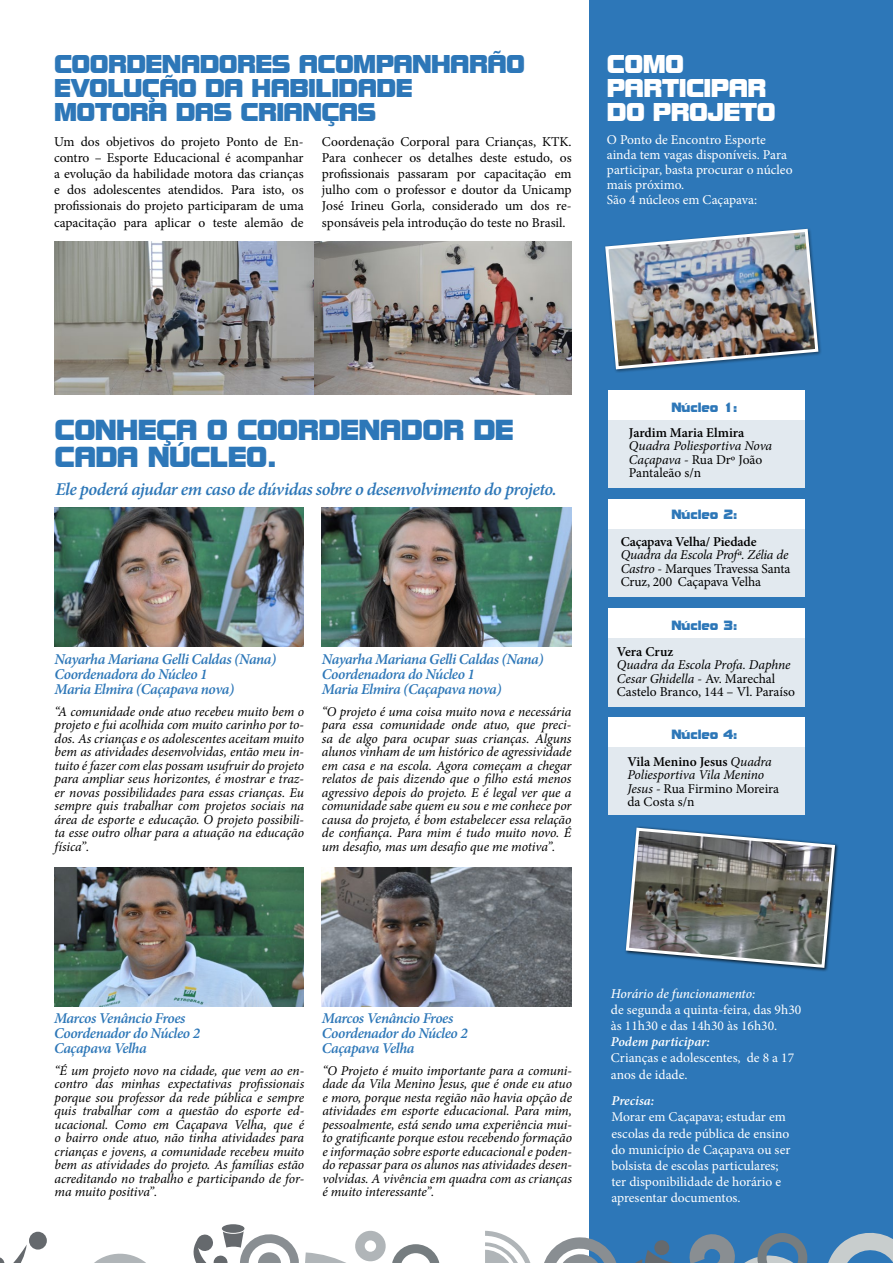
<style>
.page{position:relative;width:893px;height:1263px;background:#fff}
.page>*{position:absolute;margin:0;border:0;box-sizing:border-box;transform-origin:0 0}
.t1{font:27px "Bolt Bold IT Cby BT";letter-spacing:-.025em;color:#2d77b8}
.t2{font:24px "Bolt Bold IT Cby BT";letter-spacing:-.025em;color:#2d77b8}
.t3{font:24px/24px "Bolt Bold IT Cby BT";color:#fff}
.t4{font:italic 600 18px "Minion Pro";letter-spacing:-.025em;color:#2d77b8}
.t5{font:italic 600 15px/15px "Minion Pro";letter-spacing:-.03em;color:#2d77b8}
.t6{font:italic 13.5px/13.5px "Minion Pro";letter-spacing:-.01em;color:#000;text-align:justify}
.t7{font:13.5px/16.2px "Minion Pro";letter-spacing:-.005em;color:#000;text-align:justify}
.t8{font:13.5px/16.2px "Minion Pro";color:#fff}
.t9{font:600 13.5px "Minion Pro";letter-spacing:-.005em;color:#000}
.t10{font:italic 600 13.5px "Minion Pro";color:#fff}
.t11{font:italic 500 13.5px "Minion Pro";letter-spacing:-.005em;color:#fff}
.t12{font:12.45px "Bolt Bold IT Cby BT";color:#2d77b8}
.s1{font-style:normal}
.s2{font-style:italic}
.s3{font-weight:600;font-style:normal}
</style>
<div class="page">
<div style="left:589px;top:0;width:304px;height:1263px;background:#2d77b8"></div>
<svg style="left:0;top:1232px;width:146px;height:31px"></svg>
<svg style="left:193px;top:1224px;width:247px;height:39px"></svg>
<svg style="left:485px;top:1230px;width:408px;height:33px"></svg>
<img style="left:55px;top:241px;width:516px;height:154px">
<div style="left:608px;top:418px;width:197px;height:70px;background:#e2e9ef"></div>
<div style="left:608px;top:527px;width:197px;height:70px;background:#e2e9ef"></div>
<div style="left:608px;top:636px;width:197px;height:70px;background:#e2e9ef"></div>
<div style="left:608px;top:745px;width:197px;height:70px;background:#e2e9ef"></div>
<div style="left:608px;top:390px;width:197px;height:29px;background:#fff"></div>
<div style="left:608px;top:499px;width:197px;height:29px;background:#fff"></div>
<div style="left:608px;top:608px;width:197px;height:30px;background:#fff"></div>
<div style="left:608px;top:717px;width:197px;height:29px;background:#fff"></div>
<img style="left:54px;top:508px;width:250px;height:139px">
<img style="left:54px;top:868px;width:250px;height:139px">
<img style="left:322px;top:508px;width:249px;height:139px">
<img style="left:322px;top:868px;width:250px;height:139px">
<img style="left:604px;top:228px;width:216px;height:143px">
<div style="left:624px;top:826px;width:215px;height:146px;background:#000;opacity:.75"></div>
<svg style="left:624px;top:826px;width:213px;height:143px;background:#68757d"></svg>
<h2 class="t2" style="left:54px;top:51px;width:37px">COORDENADORES</h2>
<h2 class="t2" style="left:299px;top:51px;width:20px">ACOMPAN</h2>
<h2 class="t2" style="left:431px;top:51px;width:93px">HARÃO</h2>
<h2 class="t2" style="left:54px;top:75px;width:19px">EVOLU</h2>
<h2 class="t2" style="left:142px;top:75px;width:146px">ÇÃO DA HABILIDADE</h2>
<h2 class="t2" style="left:54px;top:99px;width:20px">MOTORA</h2>
<h2 class="t2" style="left:176px;top:99px;width:20px">DAS</h2>
<h2 class="t2" style="left:240px;top:99px;width:17px">CRIAN</h2>
<h2 class="t2" style="left:321px;top:99px;width:37px">ÇAS</h2>
<p class="t7" style="left:54px;top:133px;width:251px">Um dos objetivos do projeto Ponto de En&shy;contro – Esporte Educacional é acompanhar a evolução da habilidade motora das crianças e dos adolescentes atendidos. Para isto, os profissionais do projeto participaram de uma capacitação para aplicar o teste alemão de</p>
<p class="t7" style="left:322px;top:133px;width:251px">Coordenação Corporal para Crianças, KTK.<br>Para conhecer os detalhes deste estudo, os profissionais passaram por capacitação em julho com o professor e doutor da Unicamp José Irineu Gorla, considerado um dos re&shy;sponsáveis pela introdução do teste no Brasil.</p>
<h2 class="t3" style="left:607px;top:53px;width:65px">COMO<br>PARTICIPAR<br>DO PROJETO</h2>
<p class="t8" style="left:607px;top:132px;width:187px;line-height:15px">O Ponto de Encontro Esporte ainda tem vagas disponíveis. Para participar, basta procurar o núcleo mais próximo.<br>São 4 núcleos em Caçapava:</p>
<h1 class="t1" style="left:55px;top:415px;width:204px">CONHEÇA O COORDENADOR</h1>
<h1 class="t1" style="left:473px;top:415px;width:21px">DE</h1>
<h1 class="t1" style="left:55px;top:442px;width:22px">CADA</h1>
<h1 class="t1" style="left:148px;top:442px;width:63px">NÚCLEO</h1>
<h1 class="t1" style="left:267px;top:442px;width:12px">.</h1>
<h3 class="t4" style="left:55px;top:477px;width:503px">Ele poderá ajudar em caso de dúvidas sobre o desenvolvimento do projeto.</h3>
<p class="t5" style="left:55px;top:651px;width:223px">Nayarha Mariana Gelli Caldas (Nana)<br>Coordenadora do Núcleo 1<br>Maria Elmira (Caçapava nova)</p>
<p class="t6" style="left:55px;top:704px;width:251px">“A comunidade onde atuo recebeu muito bem o projeto e fui acolhida com muito carinho por to&shy;dos. As crianças e os adolescentes aceitam muito bem as atividades desenvolvidas, então meu in&shy;tuito é fazer com elas possam usufruir do projeto para ampliar seus horizontes, é mostrar e traz&shy;er novas possibilidades para essas crianças. Eu sempre quis trabalhar com projetos sociais na área de esporte e educação. O projeto possibili&shy;ta esse outro olhar para a atuação na educação física”.</p>
<p class="t5" style="left:322px;top:651px;width:223px">Nayarha Mariana Gelli Caldas (Nana)<br>Coordenadora do Núcleo 1<br>Maria Elmira (Caçapava nova)</p>
<p class="t6" style="left:322px;top:704px;width:251px">“O projeto é uma coisa muito nova e necessária para essa comunidade onde atuo, que preci&shy;sa de algo para ocupar suas crianças. Alguns alunos vinham de um histórico de agressividade em casa e na escola. Agora começam a chegar relatos de pais dizendo que o filho está menos agressivo depois do projeto. E é legal ver que a comunidade sabe quem eu sou e me conhece por causa do projeto, é bom estabelecer essa relação de confiança. Para mim é tudo muito novo. É um desafio, mas um desafio que me motiva”.</p>
<p class="t12" style="left:671px;top:401px;width:68px">NÚCLEO 1:</p>
<p class="t9" style="left:629px;top:423px;width:117px">Jardim Maria Elmira</p>
<p class="t6" style="left:629px;top:439px;width:145px;text-align:left">Quadra Poliesportiva Nova<br>Caçapava - <span class="s1">Rua Drº João<br>Pantaleão s/n</span></p>
<p class="t12" style="left:671px;top:507px;width:68px">NÚCLEO 2:</p>
<p class="t9" style="left:621px;top:532px;width:137px">Caçapava Velha/ Piedade</p>
<p class="t7" style="left:621px;top:548px;width:171px;line-height:13.5px;text-align:left"><span class="s2">Quadra da Escola Profª. Zélia de<br>Castro</span> - Marques Travessa Santa<br>Cruz, 200 Caçapava Velha</p>
<p class="t12" style="left:671px;top:619px;width:68px">NÚCLEO 3:</p>
<p class="t9" style="left:617px;top:642px;width:58px">Vera Cruz</p>
<p class="t6" style="left:617px;top:658px;width:180px;text-align:left">Quadra da Escola Profa. Daphne<br>Cesar Ghidella - <span class="s1">Av. Marechal<br>Castelo Branco, 144 – Vl. Paraíso</span></p>
<p class="t12" style="left:671px;top:728px;width:68px">NÚCLEO 4:</p>
<p class="t6" style="left:627px;top:754px;width:153px;text-align:left"><span class="s3">Vila Menino Jesus</span> Quadra<br>Poliesportiva Vila Menino<br>Jesus - <span class="s1">Rua Firmino Moreira da Costa s/n</span></p>
<p class="t5" style="left:54px;top:1011px;width:147px">Marcos Venâncio Froes<br>Coordenador do Núcleo 2<br>Caçapava Velha</p>
<p class="t6" style="left:55px;top:1063px;width:251px">“É um projeto novo na cidade, que vem ao en&shy;contro das minhas expectativas profissionais porque sou professor da rede pública e sempre quis trabalhar com a questão do esporte ed&shy;ucacional. Como em Caçapava Velha, que é o bairro onde atuo, não tinha atividades para crianças e jovens, a comunidade recebeu muito bem as atividades do projeto. As famílias estão acreditando no trabalho e participando de for&shy;ma muito positiva”.</p>
<p class="t5" style="left:322px;top:1011px;width:147px">Marcos Venâncio Froes<br>Coordenador do Núcleo 2<br>Caçapava Velha</p>
<p class="t6" style="left:322px;top:1064px;width:251px">“O Projeto é muito importante para a comuni&shy;dade da Vila Menino Jesus, que é onde eu atuo e moro, porque nesta região não havia opção de atividades em esporte educacional. Para mim, pessoalmente, está sendo uma experiência mui&shy;to gratificante porque estou recebendo formação e informação sobre esporte educacional e poden&shy;do repassar para os alunos nas atividades desen&shy;volvidas. A vivência em quadra com as crianças é muito interessante”.</p>
<p class="t11" style="left:611px;top:984px;width:146px">Horário de funcionamento:</p>
<p class="t8" style="left:611px;top:1001px;width:192px">de segunda a quinta-feira, das 9h30 às 11h30 e das 14h30 às 16h30.</p>
<p class="t10" style="left:611px;top:1032px;width:100px">Podem participar:</p>
<p class="t8" style="left:611px;top:1050px;width:185px">Crianças e adolescentes, de 8 a 17 anos de idade.</p>
<p class="t10" style="left:611px;top:1091px;width:44px">Precisa:</p>
<p class="t8" style="left:611px;top:1109px;width:180px">Morar em Caçapava; estudar em escolas da rede pública de ensino do município de Caçapava ou ser bolsista de escolas particulares; ter disponibilidade de horário e apresentar documentos.</p>
</div>
